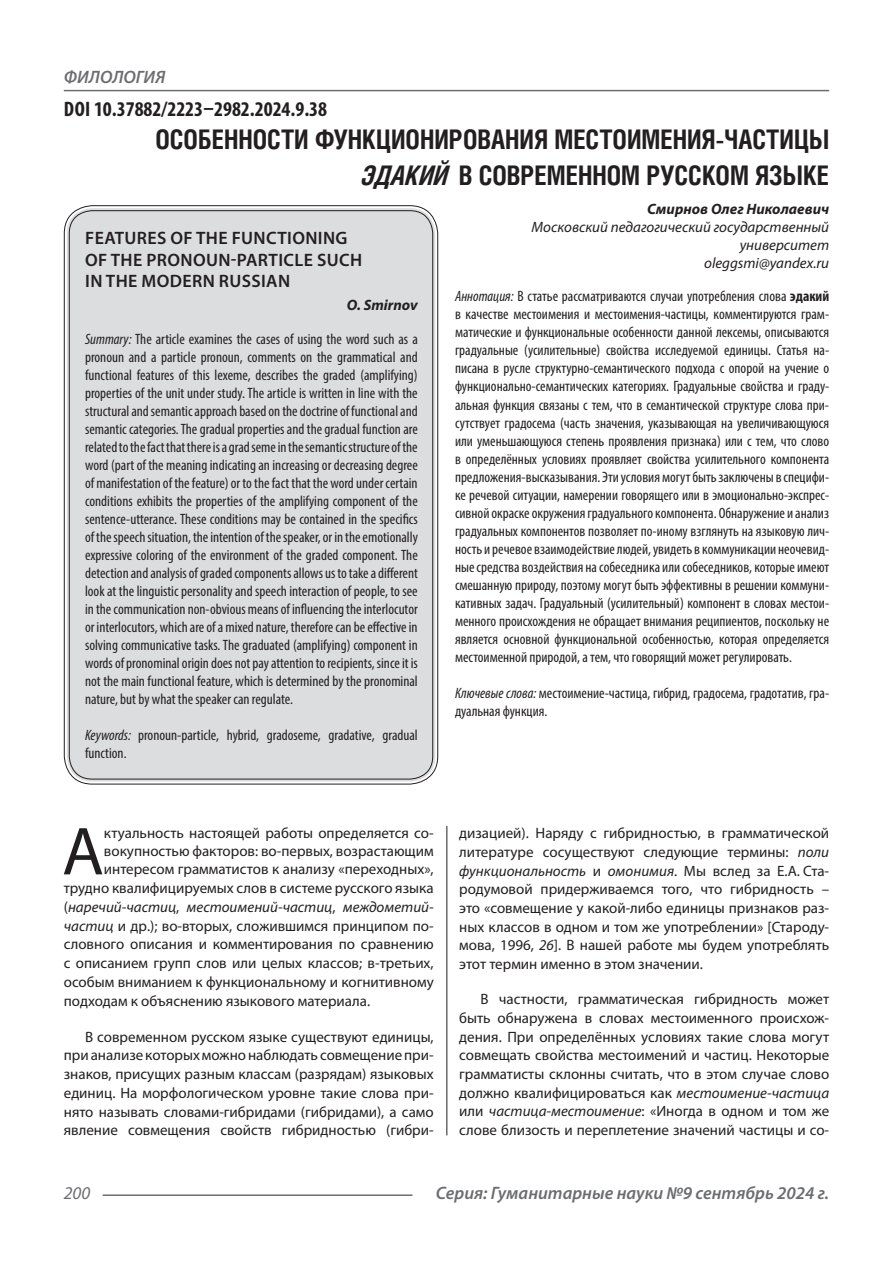
<style>
.page{position:relative;width:893px;height:1263px;background:#fff}
.page>*{position:absolute;margin:0;border:0;box-sizing:border-box;transform-origin:0 0}
.Статья_текст_первый{font:68.4px "Myriad Pro";color:#231f20}
.Статья_название{font:700 27px/36px "Helios Cond C";color:#231f20;text-align:right;scale:.96 1}
.ДОИ{font:700 condensed 21px "Myriad Pro";color:#231f20}
.Статья_название_англ{font:600 18px "Myriad Pro";letter-spacing:.02em;color:#231f20}
.t1{font:italic 600 18px "Myriad Pro";color:#6c6d70}
.t2{font:italic 18px "Myriad Pro";color:#6c6d70}
.Статья_аннотация_тек{font:condensed 15px/18px "Myriad Pro";color:#231f20;text-align:justify}
.Статья_аннотация_анг{font:condensed 15px/18px "Myriad Pro";color:#231f20;text-align:justify}
.Статья_текст{font:15px/18.6px "Myriad Pro";color:#231f20;text-align:justify}
.Статья_текст_первый-2{font:15px "Myriad Pro";color:#231f20}
.Статья_автор_инфо{font:italic 15px/18px "Myriad Pro";color:#231f20;text-align:right}
.Статья_текст_первый-3{font:italic 15px "Myriad Pro";color:#231f20}
.Статья_автор_фио_рус{font:italic 700 15px "Myriad Pro";color:#231f20}
.Статья_автор_англ{font:italic 700 15px "Myriad Pro";color:#231f20}
.s1{font-style:italic}
.s2{font-weight:700}
.s3{font-style:normal}
</style>
<div class="page">
<hr style="left:446px;top:128px;width:1px;height:1007px;background:#231f20">
<hr style="left:103px;top:1194px;width:309px;height:2px;background:#6c6d70">
<hr style="left:64px;top:90px;width:765px;height:1px;background:#6c6d70">
<div style="left:67px;top:208px;width:368px;height:573px;background:#dcdddf;border-radius:26px"></div>
<p class="t1" style="left:64px;top:66px;width:103px">ФИЛОЛОГИЯ</p>
<p class="ДОИ" style="left:64px;top:96px;width:265px">DOI 10.37882/2223–2982.2024.9.38</p>
<p class="Статья_название" style="left:155px;top:121px;width:703px">ОСОБЕННОСТИ ФУНКЦИОНИРОВАНИЯ МЕСТОИМЕНИЯ-ЧАСТИЦЫ<br><span class="s1">ЭДАКИЙ</span> В СОВРЕМЕННОМ РУССКОМ ЯЗЫКЕ</p>
<p class="Статья_автор_фио_рус" style="left:647px;top:199px;width:184px">Смирнов Олег Николаевич</p>
<p class="Статья_автор_инфо" style="left:532px;top:218px;width:299px">Московский педагогический государственный университет</p>
<p class="Статья_автор_инфо" style="left:704px;top:254px;width:126px">oleggsmi@yandex.ru</p>
<p class="Статья_аннотация_тек" style="left:455px;top:287px;width:376px"><span class="s1">Аннотация:</span> В статье рассматриваются случаи употребления слова <span class="s2">эдакий </span>в качестве местоимения и местоимения-частицы, комментируются грам&shy;матические и функциональные особенности данной лексемы, описываются градуальные (усилительные) свойства исследуемой единицы. Статья на&shy;писана в русле структурно-семантического подхода с опорой на учение о функционально-семантических категориях. Градуальные свойства и граду&shy;альная функция связаны с тем, что в семантической структуре слова при&shy;сутствует градосема (часть значения, указывающая на увеличивающуюся или уменьшающуюся степень проявления признака) или с тем, что слово в определённых условиях проявляет свойства усилительного компонента предложения-высказывания. Эти условия могут быть заключены в специфи&shy;ке речевой ситуации, намерении говорящего или в эмоционально-экспрес&shy;сивной окраске окружения градуального компонента. Обнаружение и анализ градуальных компонентов позволяет по-иному взглянуть на языковую лич&shy;ность и речевое взаимодействие людей, увидеть в коммуникации неочевид&shy;ные средства воздействия на собеседника или собеседников, которые имеют смешанную природу, поэтому могут быть эффективны в решении коммуни&shy;кативных задач. Градуальный (усилительный) компонент в словах местои&shy;менного происхождения не обращает внимания реципиентов, поскольку не является основной функциональной особенностью, которая определяется местоименной природой, а тем, что говорящий может регулировать.</p>
<p class="Статья_аннотация_тек" style="left:455px;top:683px;width:376px"><span class="s1">Ключевые слова:</span> местоимение-частица, гибрид, градосема, градотатив, гра&shy;дуальная функция.</p>
<p class="Статья_название_англ" style="left:85px;top:226px;width:264px">FEATURES OF THE FUNCTIONING</p>
<p class="Статья_название_англ" style="left:85px;top:248px;width:278px">OF THE PRONOUN-PARTICLE SUCH</p>
<p class="Статья_название_англ" style="left:85px;top:270px;width:207px">IN THE MODERN RUSSIAN</p>
<p class="Статья_автор_англ" style="left:347px;top:295px;width:73px">O. Smirnov</p>
<p class="Статья_аннотация_анг" style="left:85px;top:330px;width:334px"><span class="s1">Summary:</span> The article examines the cases of using the word such as a pronoun and a particle pronoun, comments on the grammatical and functional features of this lexeme, describes the graded (amplifying) properties of the unit under study. The article is written in line with the structural and semantic approach based on the doctrine of functional and semantic categories. The gradual properties and the gradual function are related to the fact that there is a grad seme in the semantic structure of the word (part of the meaning indicating an increasing or decreasing degree of manifestation of the feature) or to the fact that the word under certain conditions exhibits the properties of the amplifying component of the sentence-utterance. These conditions may be contained in the specifics of the speech situation, the intention of the speaker, or in the emotionally expressive coloring of the environment of the graded component. The detection and analysis of graded components allows us to take a different look at the linguistic personality and speech interaction of people, to see in the communication non-obvious means of influencing the interlocutor or interlocutors, which are of a mixed nature, therefore can be effective in solving communicative tasks. The graduated (amplifying) component in words of pronominal origin does not pay attention to recipients, since it is not the main functional feature, which is determined by the pronominal nature, but by what the speaker can regulate.</p>
<p class="Статья_аннотация_анг" style="left:85px;top:726px;width:334px"><span class="s1">Keywords:</span> pronoun-particle, hybrid, gradoseme, gradative, gradual function.</p>
<p class="Статья_текст_первый" style="left:62px;top:809px;width:43px">А</p>
<p class="Статья_текст_первый-2" style="left:104px;top:824px;width:331px">ктуальность настоящей работы определяется со-</p>
<p class="Статья_текст_первый-2" style="left:104px;top:842px;width:331px">вокупностью факторов: во-первых, возрастающим</p>
<p class="Статья_текст_первый-2" style="left:104px;top:860px;width:331px">интересом грамматистов к анализу «переходных»,</p>
<p class="Статья_текст_первый-2" style="left:64px;top:879px;width:371px">трудно квалифицируемых слов в системе русского языка</p>
<p class="Статья_текст_первый-3" style="left:64px;top:897px;width:371px"><span class="s3">(</span>наречий-частиц<span class="s3">,</span> местоимений-частиц<span class="s3">,</span> междометий-</p>
<p class="Статья_текст_первый-2" style="left:64px;top:916px;width:371px"><span class="s1">частиц</span> и др.); во-вторых, сложившимся принципом по-</p>
<p class="Статья_текст_первый-2" style="left:64px;top:935px;width:371px">словного описания и комментирования по сравнению</p>
<p class="Статья_текст_первый-2" style="left:64px;top:954px;width:371px">с описанием групп слов или целых классов; в-третьих,</p>
<p class="Статья_текст_первый-2" style="left:64px;top:973px;width:371px">особым вниманием к функциональному и когнитивному</p>
<p class="Статья_текст_первый-2" style="left:64px;top:991px;width:308px">подходам к объяснению языкового материала.</p>
<p class="Статья_текст" style="left:64px;top:1027px;width:371px;text-indent:21px">В современном русском языке существуют единицы, при анализе которых можно наблюдать совмещение при&shy;знаков, присущих разным классам (разрядам) языковых единиц. На морфологическом уровне такие слова при&shy;нято называть словами-гибридами (гибридами), а само явление совмещения свойств гибридностью (гибри-</p>
<p class="Статья_текст" style="left:459px;top:824px;width:371px">дизацией). Наряду с гибридностью, в грамматической литературе сосуществуют следующие термины: <span class="s1">поли функциональность</span> и <span class="s1">омонимия</span>. Мы вслед за Е.А. Ста&shy;родумовой придерживаемся того, что гибридность – это «совмещение у какой-либо единицы признаков раз&shy;ных классов в одном и том же употреблении» [Староду&shy;мова, 1996, <span class="s1">26</span>]. В нашей работе мы будем употреблять этот термин именно в этом значении.</p>
<p class="Статья_текст" style="left:459px;top:990px;width:371px;text-indent:21px">В частности, грамматическая гибридность может быть обнаружена в словах местоименного происхож&shy;дения. При определённых условиях такие слова могут совмещать свойства местоимений и частиц. Некоторые грамматисты склонны считать, что в этом случае слово должно квалифицироваться как <span class="s1">местоимение-частица </span>или <span class="s1">частица-местоимение</span>: «Иногда в одном и том же слове близость и переплетение значений частицы и со-</p>
<p class="t2" style="left:64px;top:1182px;width:28px">200</p>
<p class="t1" style="left:436px;top:1182px;width:395px">Серия: Гуманитарные науки №9 сентябрь 2024 г.</p>
</div>
